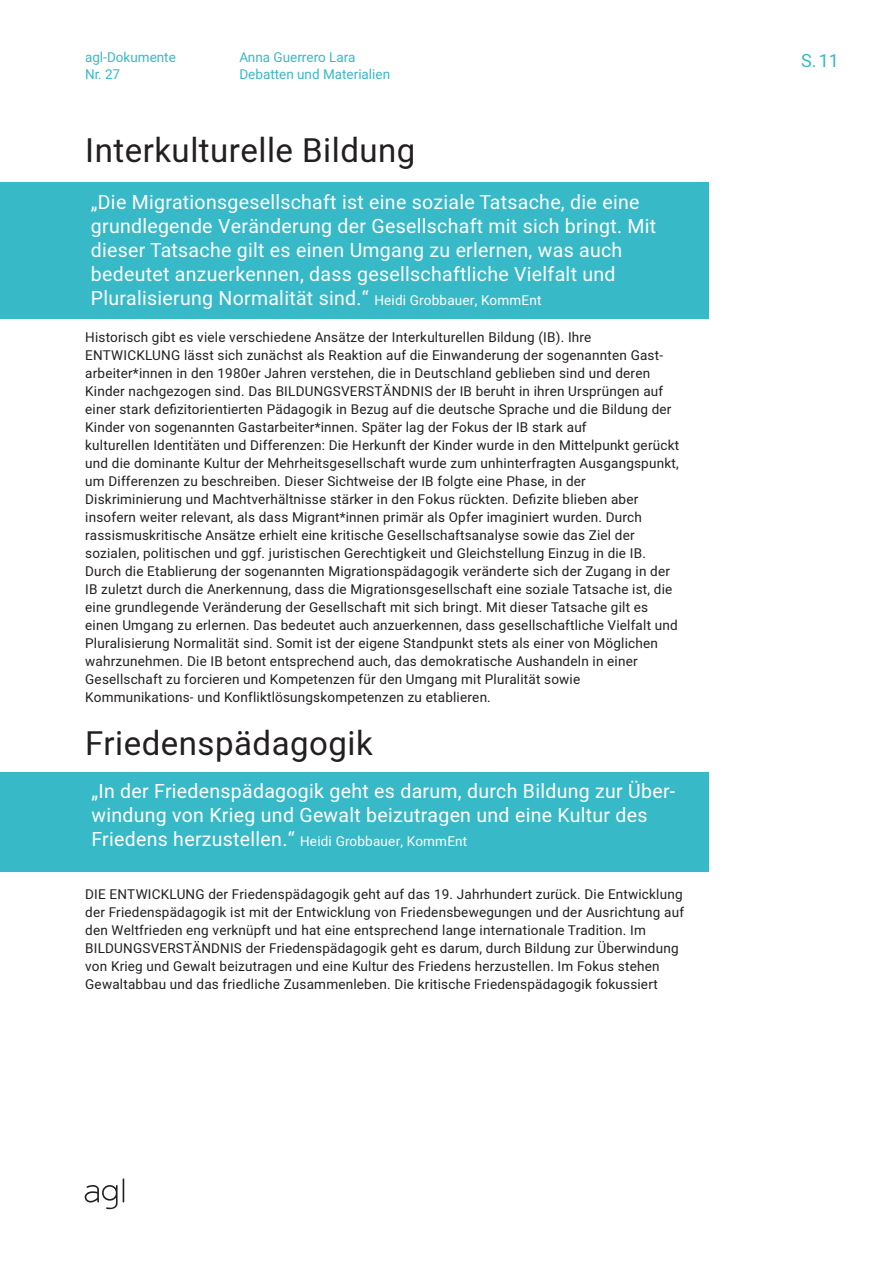
<style>
.page{position:relative;width:893px;height:1263px;background:#fff}
.page>*{position:absolute;margin:0;border:0;box-sizing:border-box;transform-origin:0 0}
.t1{font:33px "Heebo";letter-spacing:.015em;color:#231f20}
.t2{font:19.5px/24px "Heebo";letter-spacing:.015em;color:#fff}
.t3{font:18px "Heebo";color:#38b9c7}
.t4{font:13.5px/18px "Heebo";letter-spacing:.015em;color:#231f20}
.t5{font:13.5px/16.5px "Heebo";color:#38b9c7}
.s1{font-size:13.5px}
</style>
<div class="page">
<svg style="left:85px;top:1178px;width:39px;height:31px"></svg>
<div style="left:0;top:182px;width:708px;height:137px;background:#38b9c7"></div>
<div style="left:0;top:772px;width:709px;height:100px;background:#38b9c7"></div>
<p class="t5" style="left:85px;top:49px;width:92px">agl-Dokumente<br>Nr. 27</p>
<p class="t5" style="left:239px;top:49px;width:152px">Anna Guerrero Lara<br>Debatten und Materialien</p>
<h3 class="t3" style="left:801px;top:48px;width:39px">S.11</h3>
<h1 class="t1" style="left:85px;top:128px;width:332px">Interkulturelle Bildung</h1>
<p class="t2" style="left:91px;top:190px;width:567px">„Die Migrationsgesellschaft ist eine soziale Tatsache, die eine grundlegende Veränderung der Gesellschaft mit sich bringt. Mit dieser Tatsache gilt es einen Umgang zu erlernen, was auch bedeutet anzuerkennen, dass gesellschaftliche Vielfalt und Pluralisierung Normalität sind.“ <span class="s1">Heidi Grobbauer, KommEnt</span></p>
<p class="t4" style="left:85px;top:328px;width:595px">Historisch gibt es viele verschiedene Ansätze der Interkulturellen Bildung (IB). Ihre ENTWICKLUNG lässt sich zunächst als Reaktion auf die Einwanderung der sogenannten Gast&shy;arbeiter*innen in den 1980er Jahren verstehen, die in Deutschland geblieben sind und deren Kinder nachgezogen sind. Das BILDUNGSVERSTÄNDNIS der IB beruht in ihren Ursprüngen auf einer stark defizitorientierten Pädagogik in Bezug auf die deutsche Sprache und die Bildung der Kinder von sogenannten Gastarbeiter*innen. Später lag der Fokus der IB stark auf<br>kulturellen Identitäten und Differenzen: Die Herkunft der Kinder wurde in den Mittelpunkt gerückt und die dominante Kultur der Mehrheitsgesellschaft wurde zum unhinterfragten Ausgangspunkt, um Differenzen zu beschreiben. Dieser Sichtweise der IB folgte eine Phase, in der Diskriminierung und Machtverhältnisse stärker in den Fokus rückten. Defizite blieben aber insofern weiter relevant, als dass Migrant*innen primär als Opfer imaginiert wurden. Durch rassismuskritische Ansätze erhielt eine kritische Gesellschaftsanalyse sowie das Ziel der sozialen, politischen und ggf. juristischen Gerechtigkeit und Gleichstellung Einzug in die IB.<br>Durch die Etablierung der sogenannten Migrationspädagogik veränderte sich der Zugang in der IB zuletzt durch die Anerkennung, dass die Migrationsgesellschaft eine soziale Tatsache ist, die eine grundlegende Veränderung der Gesellschaft mit sich bringt. Mit dieser Tatsache gilt es einen Umgang zu erlernen. Das bedeutet auch anzuerkennen, dass gesellschaftliche Vielfalt und Pluralisierung Normalität sind. Somit ist der eigene Standpunkt stets als einer von Möglichen wahrzunehmen. Die IB betont entsprechend auch, das demokratische Aushandeln in einer Gesellschaft zu forcieren und Kompetenzen für den Umgang mit Pluralität sowie Kommunikations- und Konfliktlösungskompetenzen zu etablieren.</p>
<h1 class="t1" style="left:85px;top:720px;width:289px">Friedenspädagogik</h1>
<h2 class="t2" style="left:91px;top:779px;width:585px">„In der Friedenspädagogik geht es darum, durch Bildung zur Über&shy;windung von Krieg und Gewalt beizutragen und eine Kultur des<br>Friedens herzustellen.“ <span class="s1">Heidi Grobbauer, KommEnt</span></h2>
<p class="t4" style="left:85px;top:885px;width:600px">DIE ENTWICKLUNG der Friedenspädagogik geht auf das 19. Jahrhundert zurück. Die Entwicklung der Friedenspädagogik ist mit der Entwicklung von Friedensbewegungen und der Ausrichtung auf den Weltfrieden eng verknüpft und hat eine entsprechend lange internationale Tradition. Im BILDUNGSVERSTÄNDNIS der Friedenspädagogik geht es darum, durch Bildung zur Überwindung von Krieg und Gewalt beizutragen und eine Kultur des Friedens herzustellen. Im Fokus stehen Gewaltabbau und das friedliche Zusammenleben. Die kritische Friedenspädagogik fokussiert</p>
</div>
